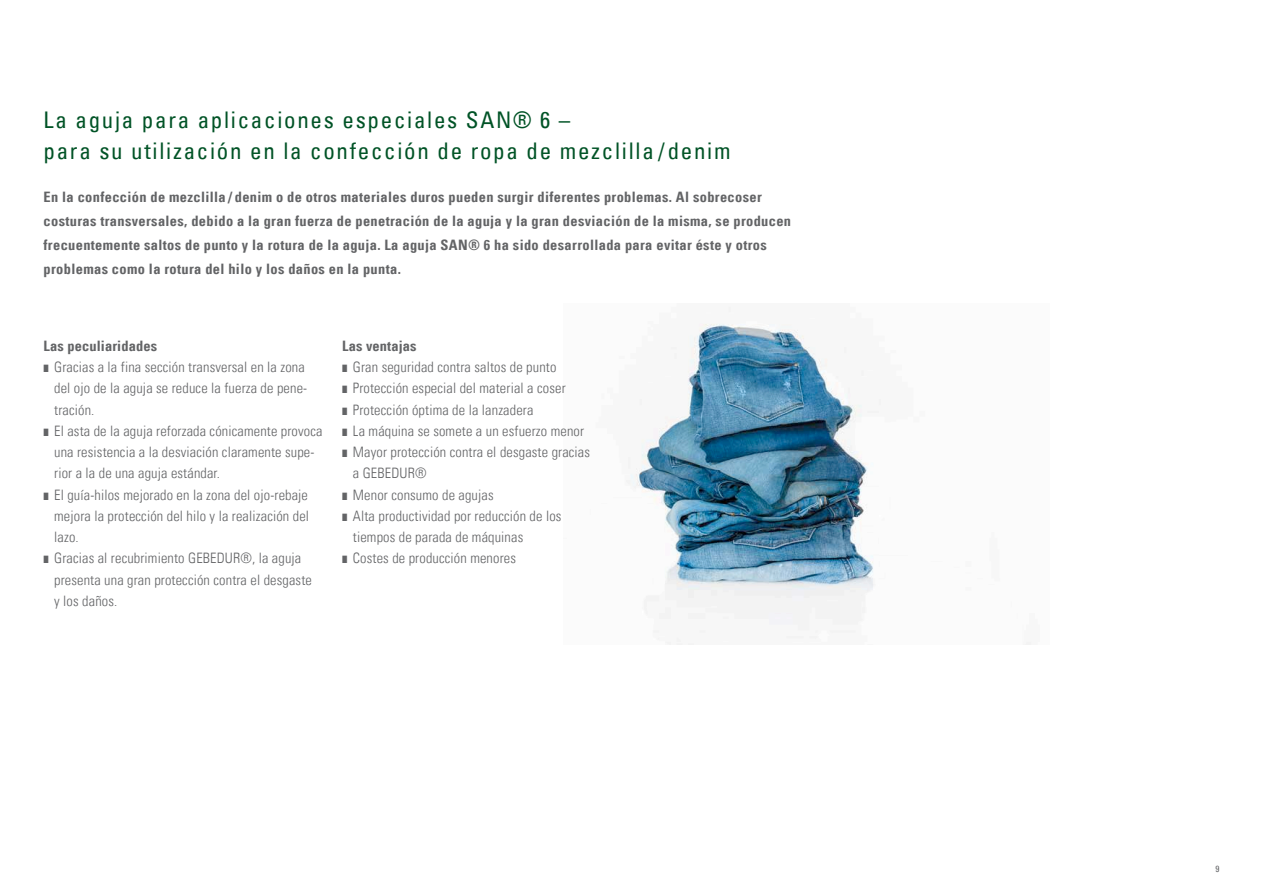
<style>
.page{position:relative;width:1263px;height:893px;background:#fff}
.page>*{position:absolute;margin:0;border:0;box-sizing:border-box;transform-origin:0 0}
.t1{font:condensed 22.95px/32px "Univers Com 57";letter-spacing:.075em;color:#005326}
.t2{font:14.4px "Univers Com 47 Light Cond";letter-spacing:.01em;color:#636466}
.t3{font:14.4px/23.9px "Univers Com 67 Bold Cond";letter-spacing:.025em;color:#636466}
.t4{font:condensed 9px "Univers Com 57";color:#636466}
.s1{font-family:"Monotype Sorts";font-size:10.2px}
</style>
<div class="page">
<img style="left:626px;top:307px;width:405px;height:338px">
<h1 class="t1" style="left:44px;top:103px;width:689px">La aguja para aplicaciones especiales SAN® 6 –<br>para su utilización en la confección de ropa de mezclilla /denim</h1>
<p class="t3" style="left:44px;top:185px;width:749px">En la confección de mezclilla / denim o de otros materiales duros pueden surgir diferentes problemas. Al sobrecoser costuras transversales, debido a la gran fuerza de penetración de la aguja y la gran desviación de la misma, se producen frecuentemente saltos de punto y la rotura de la aguja. La aguja SAN® 6 ha sido desarrollada para evitar éste y otros problemas como la rotura del hilo y los daños en la punta.</p>
<p class="t3" style="left:44px;top:334px;width:115px">Las peculiaridades</p>
<p class="t2" style="left:44px;top:358px;width:263px"><span class="s1">]]</span> Gracias a la fina sección transversal en la zona</p>
<p class="t2" style="left:54px;top:380px;width:254px">del ojo de la aguja se reduce la fuerza de pene-</p>
<p class="t2" style="left:54px;top:401px;width:42px">tración.</p>
<p class="t2" style="left:44px;top:422px;width:280px"><span class="s1">]]</span> El asta de la aguja reforzada cónicamente provoca</p>
<p class="t2" style="left:54px;top:443px;width:262px">una resistencia a la desviación claramente supe-</p>
<p class="t2" style="left:54px;top:465px;width:167px">rior a la de una aguja estándar.</p>
<p class="t2" style="left:44px;top:486px;width:266px"><span class="s1">]]</span> El guía-hilos mejorado en la zona del ojo-rebaje</p>
<p class="t2" style="left:54px;top:507px;width:256px">mejora la protección del hilo y la realización del</p>
<p class="t2" style="left:54px;top:528px;width:26px">lazo.</p>
<p class="t2" style="left:44px;top:550px;width:259px"><span class="s1">]]</span> Gracias al recubrimiento GEBEDUR®, la aguja</p>
<p class="t2" style="left:54px;top:571px;width:259px">presenta una gran protección contra el desgaste</p>
<p class="t2" style="left:54px;top:592px;width:65px">y los daños.</p>
<p class="t3" style="left:342px;top:334px;width:76px">Las ventajas</p>
<p class="t2" style="left:342px;top:358px;width:216px"><span class="s1">]]</span> Gran seguridad contra saltos de punto</p>
<p class="t2" style="left:342px;top:380px;width:225px"><span class="s1">]]</span> Protección especial del material a coser</p>
<p class="t2" style="left:342px;top:401px;width:193px"><span class="s1">]]</span> Protección óptima de la lanzadera</p>
<p class="t2" style="left:342px;top:422px;width:243px"><span class="s1">]]</span> La máquina se somete a un esfuerzo menor</p>
<p class="t2" style="left:342px;top:443px;width:249px"><span class="s1">]]</span> Mayor protección contra el desgaste gracias</p>
<p class="t2" style="left:353px;top:465px;width:75px">a GEBEDUR®</p>
<p class="t2" style="left:342px;top:486px;width:153px"><span class="s1">]]</span> Menor consumo de agujas</p>
<p class="t2" style="left:342px;top:507px;width:221px"><span class="s1">]]</span> Alta productividad por reducción de los</p>
<p class="t2" style="left:353px;top:528px;width:172px">tiempos de parada de máquinas</p>
<p class="t2" style="left:342px;top:550px;width:175px"><span class="s1">]]</span> Costes de producción menores</p>
<p class="t4" style="left:1215px;top:863px;width:5px">9</p>
</div>
